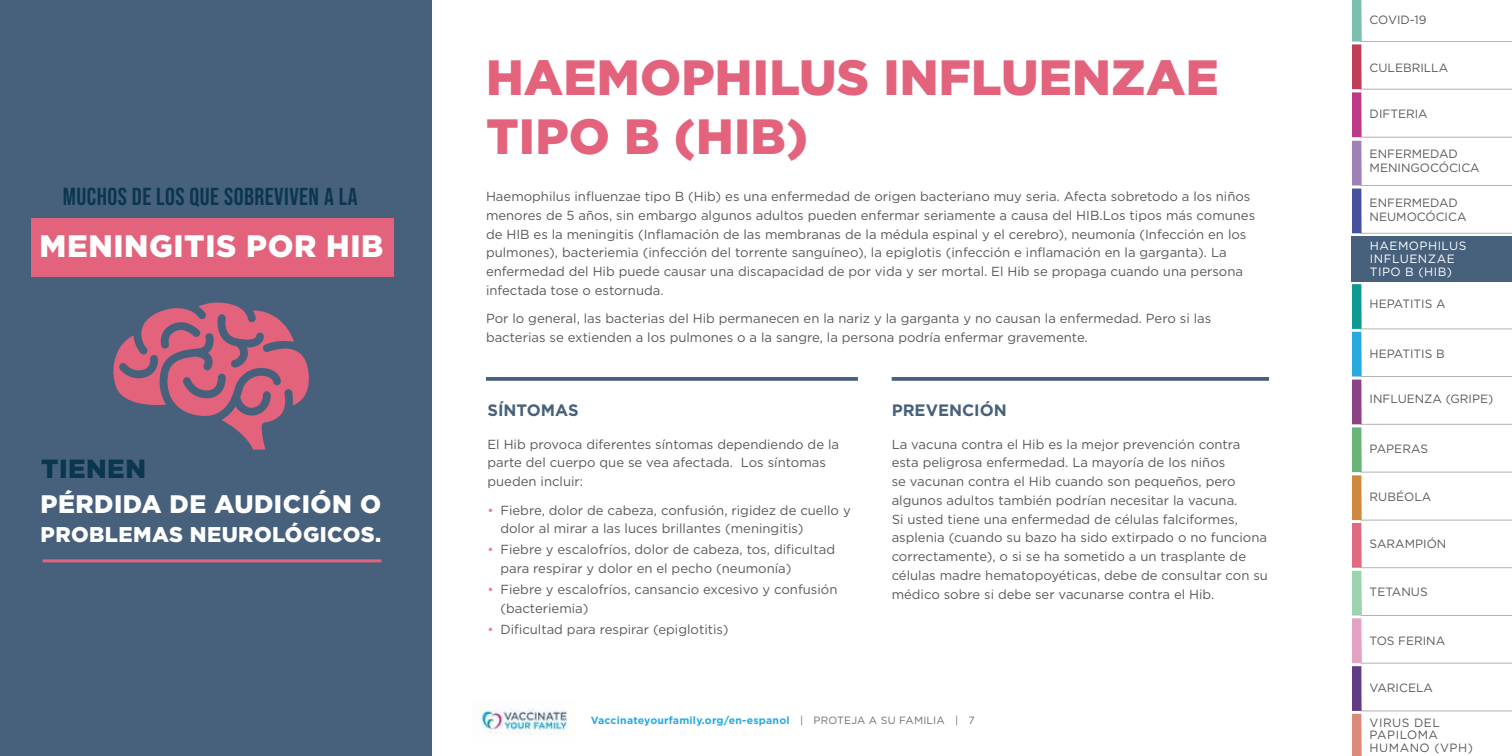
<style>
.page{position:relative;width:1512px;height:756px;background:#fff}
.page>*{position:absolute;margin:0;border:0;box-sizing:border-box;transform-origin:0 0}
.t1{font:900 49.5px/59.4px "Gotham";letter-spacing:.005em;color:#e3637d}
.t2{font:900 31.05px "Gotham";letter-spacing:.02em;color:#fff}
.t3{font:900 26.25px "Gotham";letter-spacing:.02em;color:#0b364f}
.t4{font:900 25.35px "Gotham";letter-spacing:.02em;color:#fff}
.t5{font:24.6px "Bebas Neue";letter-spacing:.02em;color:#0b364f}
.t6{font:900 21.3px "Gotham";letter-spacing:.02em;color:#fff}
.t7{font:700 16.5px "Gotham";color:#47617c}
.t8{font:13.2px/18.8px "Gotham";color:#58595b}
.t9{font:12px/14.2px "Gotham";color:#58595b}
.t10{font:12px/12.8px "Gotham";letter-spacing:.04em;color:#fff}
.t11{font:12px/12.8px "Gotham";letter-spacing:.04em;color:#58595b}
.t12{font:700 10.5px "Gotham";letter-spacing:.02em;color:#28aae1}
.s1{color:#e88192}
.s2{font-weight:400;color:#6d6e71}
</style>
<div class="page">
<svg style="left:1352px;top:0;width:160px;height:756px"></svg>
<img style="left:472px;top:703px;width:99px;height:32px">
<div style="left:1352px;top:236px;width:160px;height:45px;background:#47617c"></div>
<div style="left:0;top:0;width:432px;height:756px;background:#47617c"></div>
<div style="left:31px;top:218px;width:362px;height:58px;background:#e3637d"></div>
<hr style="left:42px;top:559px;width:340px;height:3px;background:#e2637e">
<svg style="left:113px;top:302px;width:196px;height:148px"></svg>
<svg style="left:892px;top:377px;width:377px;height:4px;background:#526a83"></svg>
<svg style="left:486px;top:377px;width:372px;height:4px"></svg>
<h3 class="t5" style="left:63px;top:182px;width:297px">MUCHOS DE LOS QUE SOBREVIVEN A LA</h3>
<h2 class="t2" style="left:39px;top:225px;width:345px">MENINGITIS POR HIB</h2>
<h3 class="t3" style="left:41px;top:450px;width:106px">TIENEN</h3>
<h3 class="t4" style="left:40px;top:486px;width:342px">PÉRDIDA DE AUDICIÓN O</h3>
<h3 class="t6" style="left:41px;top:520px;width:342px">PROBLEMAS NEUROLÓGICOS.</h3>
<h1 class="t1" style="left:486px;top:47px;width:734px">HAEMOPHILUS INFLUENZAE<br>TIPO B (HIB)</h1>
<p class="t8" style="left:486px;top:187px;width:771px">Haemophilus influenzae tipo B (Hib) es una enfermedad de origen bacteriano muy seria. Afecta sobretodo a los niños menores de 5 años, sin embargo algunos adultos pueden enfermar seriamente a causa del HIB.Los tipos más comunes de HIB es la meningitis (Inflamación de las membranas de la médula espinal y el cerebro), neumonía (Infección en los pulmones), bacteriemia (infección del torrente sanguíneo), la epiglotis (infección e inflamación en la garganta). La enfermedad del Hib puede causar una discapacidad de por vida y ser mortal. El Hib se propaga cuando una persona infectada tose o estornuda.</p>
<p class="t8" style="left:486px;top:309px;width:727px">Por lo general, las bacterias del Hib permanecen en la nariz y la garganta y no causan la enfermedad. Pero si las bacterias se extienden a los pulmones o a la sangre, la persona podría enfermar gravemente.</p>
<p class="t7" style="left:488px;top:400px;width:93px">SÍNTOMAS</p>
<p class="t8" style="left:488px;top:434px;width:353px">El Hib provoca diferentes síntomas dependiendo de la parte del cuerpo que se vea afectada. Los síntomas pueden incluir:</p>
<p class="t8" style="left:500px;top:500px;width:352px;text-indent:-13px"><span class="s1">•</span> Fiebre, dolor de cabeza, confusión, rigidez de cuello y dolor al mirar a las luces brillantes (meningitis)</p>
<p class="t8" style="left:500px;top:540px;width:336px;text-indent:-13px"><span class="s1">•</span> Fiebre y escalofríos, dolor de cabeza, tos, dificultad para respirar y dolor en el pecho (neumonía)</p>
<p class="t8" style="left:500px;top:580px;width:339px;text-indent:-13px"><span class="s1">•</span> Fiebre y escalofríos, cansancio excesivo y confusión (bacteriemia)</p>
<p class="t8" style="left:488px;top:619px;width:243px"><span class="s1">•</span> Dificultad para respirar (epiglotitis)</p>
<p class="t7" style="left:892px;top:400px;width:117px">PREVENCIÓN</p>
<p class="t8" style="left:892px;top:434px;width:378px">La vacuna contra el Hib es la mejor prevención contra esta peligrosa enfermedad. La mayoría de los niños<br>se vacunan contra el Hib cuando son pequeños, pero algunos adultos también podrían necesitar la vacuna.<br>Si usted tiene una enfermedad de células falciformes, asplenia (cuando su bazo ha sido extirpado o no funciona correctamente), o si se ha sometido a un trasplante de células madre hematopoyéticas, debe de consultar con su médico sobre si debe ser vacunarse contra el Hib.</p>
<p class="t12" style="left:591px;top:714px;width:386px">Vaccinateyourfamily.org/en-espanol <span class="s2">| PROTEJA A SU FAMILIA | 7</span></p>
<p class="t9" style="left:1370px;top:13px;width:58px">COVID-19</p>
<p class="t9" style="left:1370px;top:60px;width:80px">CULEBRILLA</p>
<p class="t9" style="left:1370px;top:107px;width:60px">DIFTERIA</p>
<p class="t9" style="left:1370px;top:146px;width:112px">ENFERMEDAD<br>MENINGOCÓCICA</p>
<p class="t9" style="left:1370px;top:196px;width:98px">ENFERMEDAD<br>NEUMOCÓCICA</p>
<p class="t10" style="left:1370px;top:239px;width:98px">HAEMOPHILUS<br>INFLUENZAE<br>TIPO B (HIB)</p>
<p class="t9" style="left:1370px;top:296px;width:77px">HEPATITIS A</p>
<p class="t9" style="left:1370px;top:346px;width:77px">HEPATITIS B</p>
<p class="t9" style="left:1370px;top:392px;width:125px">INFLUENZA (GRIPE)</p>
<p class="t9" style="left:1370px;top:441px;width:60px">PAPERAS</p>
<p class="t9" style="left:1370px;top:489px;width:63px">RUBÉOLA</p>
<p class="t9" style="left:1370px;top:536px;width:78px">SARAMPIÓN</p>
<p class="t9" style="left:1370px;top:584px;width:60px">TETANUS</p>
<p class="t9" style="left:1370px;top:633px;width:77px">TOS FERINA</p>
<p class="t9" style="left:1370px;top:680px;width:65px">VARICELA</p>
<p class="t11" style="left:1370px;top:716px;width:105px">VIRUS DEL<br>PAPILOMA<br>HUMANO (VPH)</p>
</div>
